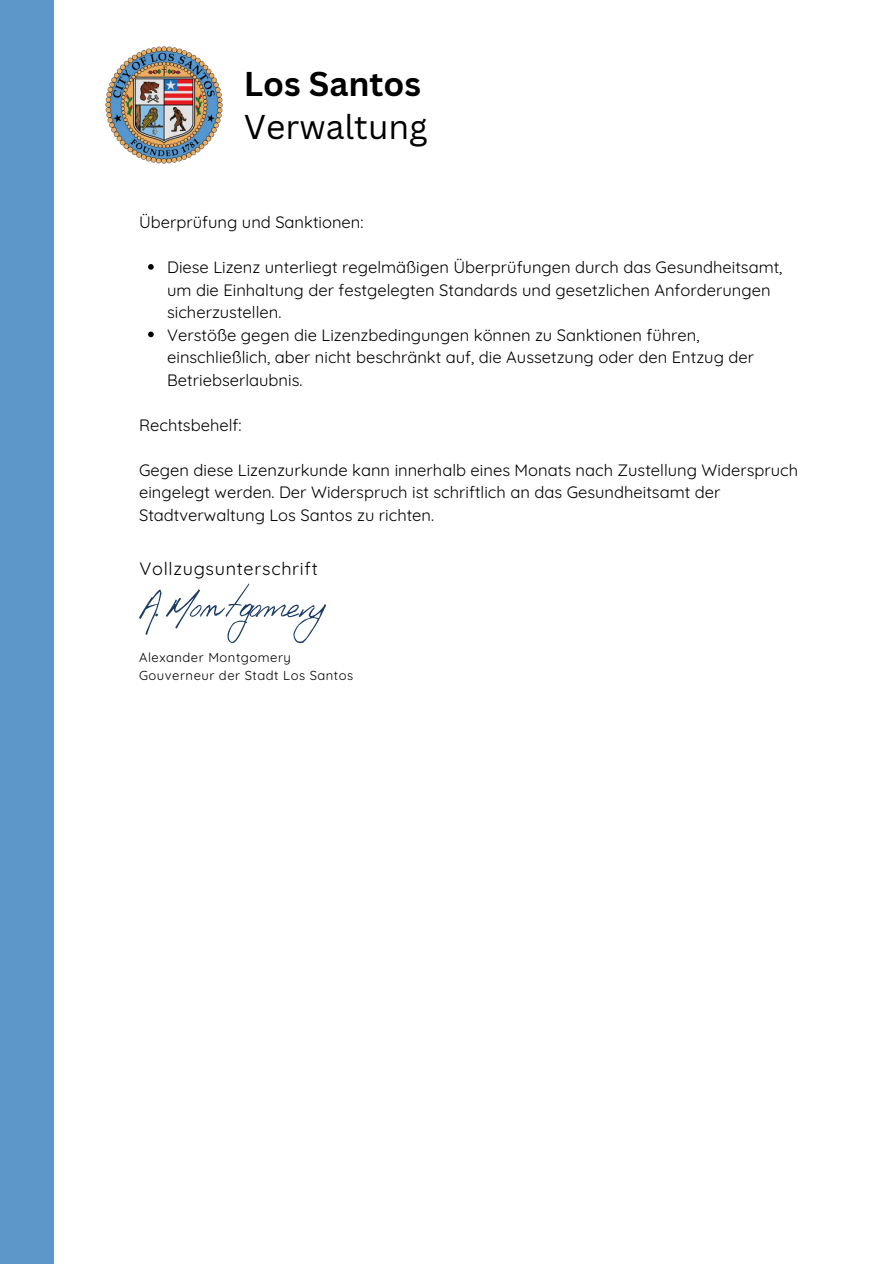
<style>
.page{position:relative;width:894px;height:1264px;background:#fff}
.page>*{position:absolute;margin:0;border:0;box-sizing:border-box;transform-origin:0 0}
.t1{font:59.4px "Aka Acid GR Fifindrel";letter-spacing:-.045em;color:#1e3d66}
.t2{font:33.45px/42.8px "Canva Sans";color:#000}
.t3{font:18px "Quicksand";letter-spacing:.04em;color:#000}
.t4{font:16.5px/22.5px "Quicksand";color:#000}
.t5{font:13.05px "Quicksand";letter-spacing:.04em;color:#000}
.s1{font-weight:700}
</style>
<div class="page">
<div style="left:0;top:0;width:53px;height:1263px;background:#5d97c9"></div>
<img style="left:105px;top:46px;width:118px;height:118px">
<svg style="left:148px;top:264px;width:6px;height:6px"></svg>
<svg style="left:148px;top:331px;width:6px;height:6px"></svg>
<h3 class="t2" style="left:244px;top:61px;width:185px"><span class="s1">Los Santos<br></span>Verwaltung</h3>
<p class="t4" style="left:139px;top:210px;width:226px">Überprüfung und Sanktionen:</p>
<p class="t4" style="left:167px;top:255px;width:616px">Diese Lizenz unterliegt regelmäßigen Überprüfungen durch das Gesundheitsamt, um die Einhaltung der festgelegten Standards und gesetzlichen Anforderungen sicherzustellen.</p>
<h3 class="t4" style="left:167px;top:323px;width:588px">Verstöße gegen die Lizenzbedingungen können zu Sanktionen führen, einschließlich, aber nicht beschränkt auf, die Aussetzung oder den Entzug der<br>Betriebserlaubnis.</h3>
<h3 class="t4" style="left:139px;top:413px;width:104px">Rechtsbehelf:</h3>
<h3 class="t4" style="left:139px;top:458px;width:660px">Gegen diese Lizenzurkunde kann innerhalb eines Monats nach Zustellung Widerspruch eingelegt werden. Der Widerspruch ist schriftlich an das Gesundheitsamt der<br>Stadtverwaltung Los Santos zu richten.</h3>
<p class="t3" style="left:139px;top:556px;width:180px">Vollzugsunterschrift</p>
<h2 class="t1" style="left:139px;top:581px;width:187px">A.Montgomery</h2>
<h1 class="t5" style="left:139px;top:648px;width:153px">Alexander Montgomery</h1>
<p class="t5" style="left:139px;top:666px;width:216px">Gouverneur der Stadt Los Santos</p>
</div>
